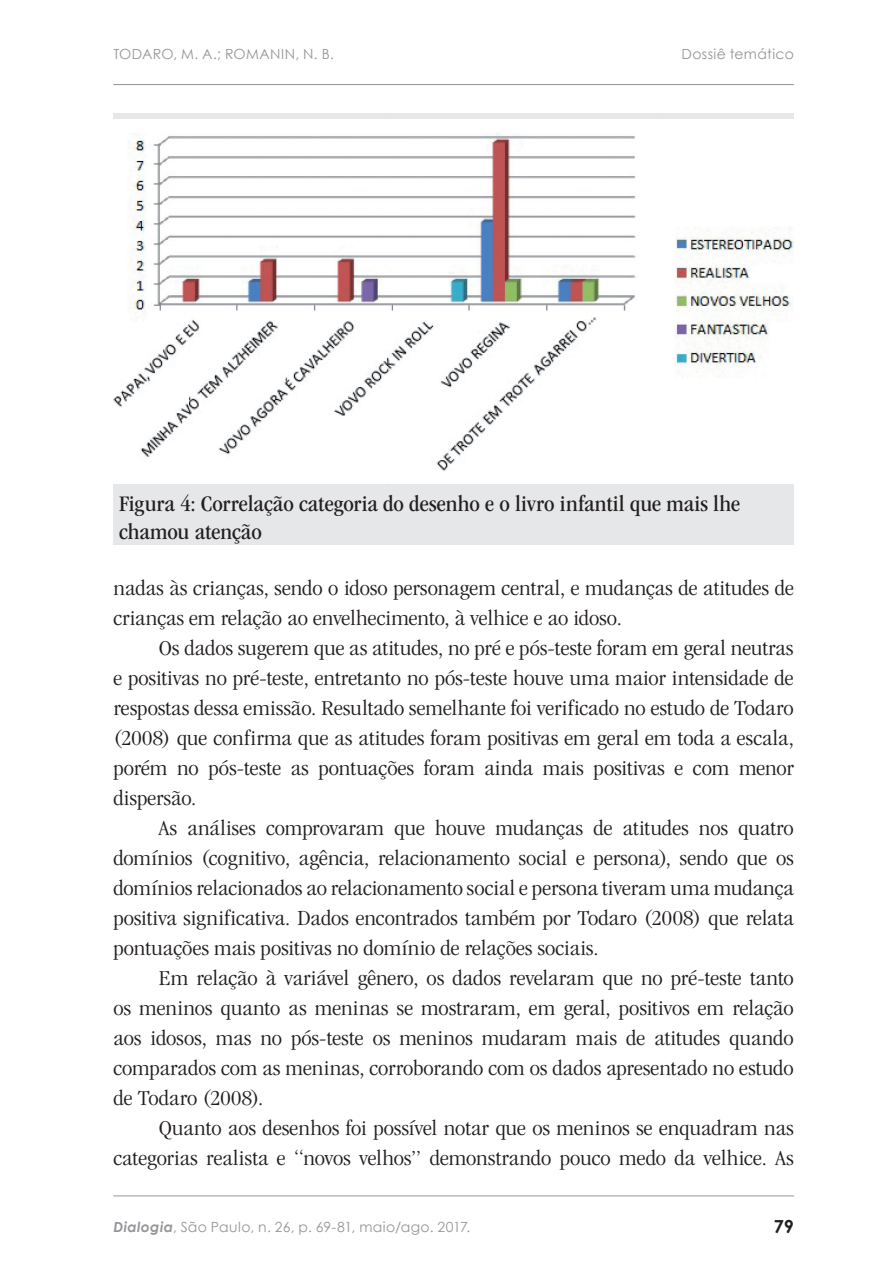
<style>
.page{position:relative;width:879px;height:1276px;background:#fff}
.page>*{position:absolute;margin:0;border:0;box-sizing:border-box;transform-origin:0 0}
.Di_Tabela_-_titulo{font:condensed 23px/27.6px "ITC Garamond Std";color:#231f20;scale:1.1 1}
.Di_Normal{font:300 condensed 22px/30px "ITC Garamond Std";color:#231f20;text-align:justify;scale:1.2 1}
.t1{font:700 18px "Century Gothic";color:#231f20}
.t2{font:14px "Century Gothic";letter-spacing:.025em;color:#939598}
.s1{font-weight:700;font-style:italic}
</style>
<div class="page">
<hr style="left:113px;top:1195px;width:681px;height:1px;background:#939598">
<hr style="left:113px;top:84px;width:681px;height:1px;background:#939598">
<div style="left:113px;top:113px;width:681px;height:431px;background:#e6e7e9"></div>
<img style="left:113px;top:119px;width:681px;height:364px">
<p class="t2" style="left:113px;top:46px;width:222px">TODARO, M. A.; ROMANIN, N. B.</p>
<p class="t2" style="left:681px;top:46px;width:114px">Dossiê temático</p>
<p class="Di_Tabela_-_titulo" style="left:119px;top:490px;width:566px">Figura 4: Correlação categoria do desenho e o livro infantil que mais lhe chamou atenção</p>
<p class="Di_Normal" style="left:113px;top:573px;width:568px">nadas às crianças, sendo o idoso personagem central, e mudanças de atitudes de crianças em relação ao envelhecimento, à velhice e ao idoso.</p>
<p class="Di_Normal" style="left:113px;top:633px;width:568px;text-indent:45px">Os dados sugerem que as atitudes, no pré e pós-teste foram em geral neutras e positivas no pré-teste, entretanto no pós-teste houve uma maior intensidade de respostas dessa emissão. Resultado semelhante foi verificado no estudo de Todaro (2008) que confirma que as atitudes foram positivas em geral em toda a escala, porém no pós-teste as pontuações foram ainda mais positivas e com menor dispersão.</p>
<p class="Di_Normal" style="left:113px;top:813px;width:568px;text-indent:45px">As análises comprovaram que houve mudanças de atitudes nos quatro domínios (cognitivo, agência, relacionamento social e persona), sendo que os domínios relacionados ao relacionamento social e persona tiveram uma mudança positiva significativa. Dados encontrados também por Todaro (2008) que relata pontuações mais positivas no domínio de relações sociais.</p>
<p class="Di_Normal" style="left:113px;top:963px;width:568px;text-indent:45px">Em relação à variável gênero, os dados revelaram que no pré-teste tanto os meninos quanto as meninas se mostraram, em geral, positivos em relação aos idosos, mas no pós-teste os meninos mudaram mais de atitudes quando comparados com as meninas, corroborando com os dados apresentado no estudo de Todaro (2008).</p>
<p class="Di_Normal" style="left:113px;top:1113px;width:568px;text-align:right">Quanto aos desenhos foi possível notar que os meninos se enquadram nas categorias realista e “novos velhos” demonstrando pouco medo da velhice. As</p>
<p class="t2" style="left:113px;top:1218px;width:358px"><span class="s1">Dialogia</span>, São Paulo, n. 26, p. 69-81, maio/ago. 2017.</p>
<p class="t1" style="left:774px;top:1215px;width:22px">79</p>
</div>
